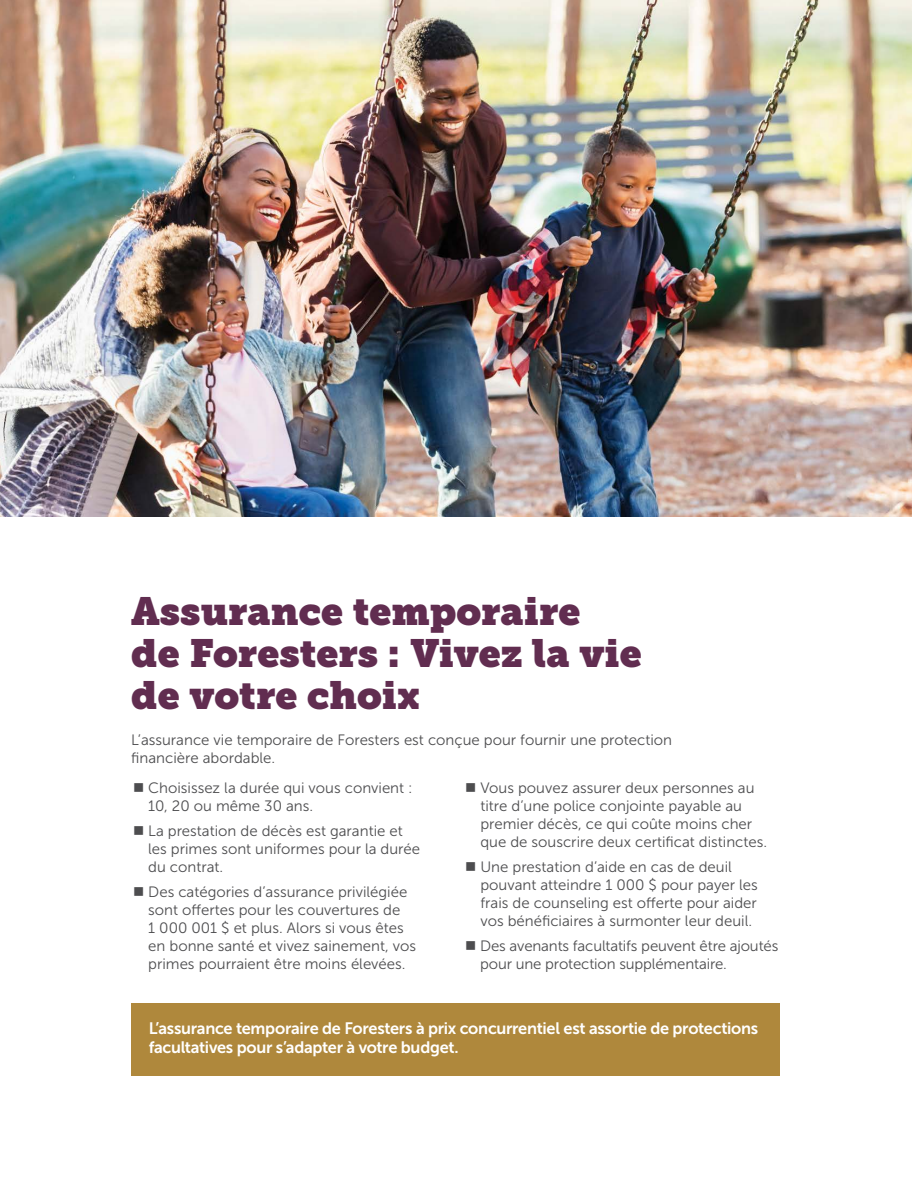
<style>
.page{position:relative;width:912px;height:1188px;background:#fff}
.page>*{position:absolute;margin:0;border:0;box-sizing:border-box;transform-origin:0 0}
.t1{font:39px/42px "Museo Slab";color:#612d50}
.t2{font:16.5px/19.5px "Museo Sans 700";letter-spacing:-.015em;color:#fff}
.t3{font:15px/18px "Museo Sans 300";color:#4d4d4f}
</style>
<div class="page">
<img style="left:0;top:0;width:911px;height:517px">
<div style="left:131px;top:1003px;width:648px;height:73px;background:#af883c"></div>
<h1 class="t1" style="left:131px;top:591px;width:512px">Assurance temporaire<br>de Foresters : Vivez la vie de votre choix</h1>
<p class="t3" style="left:131px;top:731px;width:542px">L’assurance vie temporaire de Foresters est conçue pour fournir une protection financière abordable.</p>
<p class="t3" style="left:148px;top:779px;width:266px;text-indent:-15px">■ Choisissez la durée qui vous convient :<br>10, 20 ou même 30 ans.</p>
<p class="t3" style="left:148px;top:822px;width:273px;text-indent:-15px">■ La prestation de décès est garantie et les primes sont uniformes pour la durée du contrat.</p>
<p class="t3" style="left:148px;top:883px;width:269px;text-indent:-15px">■ Des catégories d’assurance privilégiée sont offertes pour les couvertures de<br>1 000 001 $ et plus. Alors si vous êtes en bonne santé et vivez sainement, vos primes pourraient être moins élevées.</p>
<p class="t3" style="left:480px;top:779px;width:288px;text-indent:-15px">■ Vous pouvez assurer deux personnes au titre d’une police conjointe payable au premier décès, ce qui coûte moins cher que de souscrire deux certificat distinctes.</p>
<p class="t3" style="left:480px;top:858px;width:279px;text-indent:-15px">■ Une prestation d’aide en cas de deuil pouvant atteindre 1 000 $ pour payer les frais de counseling est offerte pour aider vos bénéficiaires à surmonter leur deuil.</p>
<p class="t3" style="left:480px;top:937px;width:299px;text-indent:-15px">■ Des avenants facultatifs peuvent être ajoutés pour une protection supplémentaire.</p>
<p class="t2" style="left:149px;top:1018px;width:611px">L’assurance temporaire de Foresters à prix concurrentiel est assortie de protections facultatives pour s’adapter à votre budget.</p>
</div>
